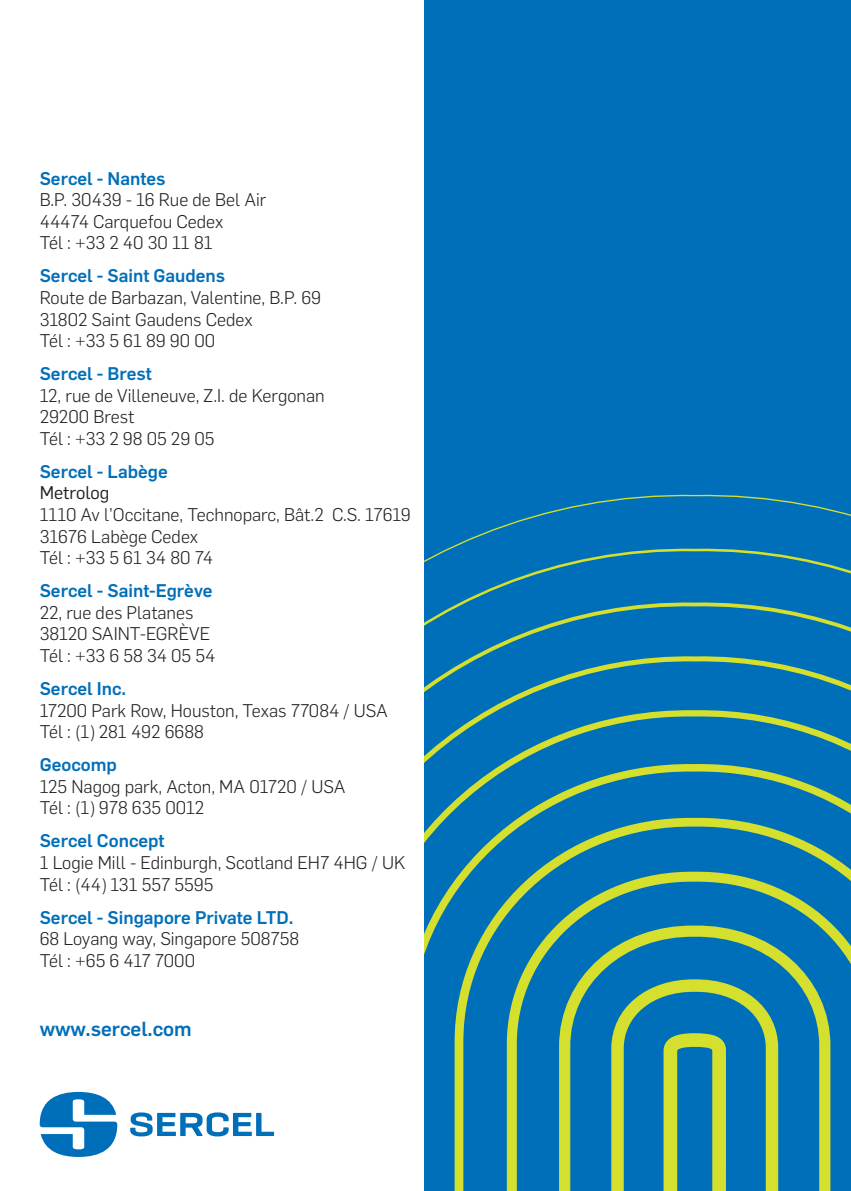
<style>
.page{position:relative;width:851px;height:1191px;background:#fff}
.page>*{position:absolute;margin:0;border:0;box-sizing:border-box;transform-origin:0 0}
.t1{font:500 20px "Flama";color:#006fb9}
.t2{font:300 18px/21.6px "Flama";color:#231f20}
.t3{font:500 18px "Flama";color:#006fb9}
.s1{font-weight:500;color:#006fb9}
.s2{font-weight:400}
</style>
<div class="page">
<div style="left:424px;top:0;width:426px;height:1191px;background:#006fb9"></div>
<svg style="left:424px;top:544px;width:34px;height:647px"></svg>
<svg style="left:458px;top:523px;width:53px;height:668px"></svg>
<svg style="left:511px;top:508px;width:339px;height:683px"></svg>
<svg style="left:564px;top:494px;width:261px;height:697px"></svg>
<svg style="left:617px;top:972px;width:155px;height:219px"></svg>
<svg style="left:130px;top:1112px;width:144px;height:24px"></svg>
<svg style="left:40px;top:1092px;width:77px;height:65px"></svg>
<p class="t3" style="left:40px;top:165px;width:127px">Sercel - Nantes</p>
<p class="t2" style="left:40px;top:188px;width:228px">B.P. 30439 - 16 Rue de Bel Air</p>
<p class="t2" style="left:40px;top:210px;width:185px">44474 Carquefou Cedex</p>
<p class="t2" style="left:40px;top:231px;width:174px">Tél : +33 2 40 30 11 81</p>
<p class="t3" style="left:40px;top:262px;width:187px">Sercel - Saint Gaudens</p>
<p class="t2" style="left:40px;top:286px;width:283px">Route de Barbazan, Valentine, B.P. 69</p>
<p class="t2" style="left:40px;top:307px;width:214px">31802 Saint Gaudens Cedex</p>
<p class="t2" style="left:40px;top:329px;width:177px">Tél : +33 5 61 89 90 00</p>
<p class="t3" style="left:40px;top:360px;width:114px">Sercel - Brest</p>
<p class="t2" style="left:40px;top:383px;width:286px">12, rue de Villeneuve, Z.I. de Kergonan</p>
<p class="t2" style="left:40px;top:405px;width:96px">29200 Brest</p>
<p class="t2" style="left:40px;top:427px;width:176px">Tél : +33 2 98 05 29 05</p>
<p class="t2" style="left:40px;top:460px;width:372px"><span class="s1">Sercel - Labège<br></span><span class="s2">Metrolog<br></span>1110 Av l’Occitane, Technoparc, Bât.2 C.S. 17619<br>31676 Labège Cedex<br>Tél : +33 5 61 34 80 74</p>
<p class="t3" style="left:40px;top:577px;width:174px">Sercel - Saint-Egrève</p>
<p class="t2" style="left:40px;top:601px;width:155px">22, rue des Platanes</p>
<p class="t2" style="left:40px;top:622px;width:172px">38120 SAINT-EGRÈVE</p>
<p class="t2" style="left:40px;top:644px;width:177px">Tél : +33 6 58 34 05 54</p>
<p class="t3" style="left:40px;top:675px;width:88px">Sercel Inc.</p>
<p class="t2" style="left:40px;top:698px;width:349px">17200 Park Row, Houston, Texas 77084 / USA</p>
<p class="t2" style="left:40px;top:720px;width:166px">Tél : (1) 281 492 6688</p>
<p class="t3" style="left:40px;top:751px;width:79px">Geocomp</p>
<p class="t2" style="left:40px;top:774px;width:307px">125 Nagog park, Acton, MA 01720 / USA</p>
<p class="t2" style="left:40px;top:796px;width:166px">Tél : (1) 978 635 0012</p>
<p class="t3" style="left:40px;top:827px;width:126px">Sercel Concept</p>
<p class="t2" style="left:40px;top:851px;width:367px">1 Logie Mill - Edinburgh, Scotland EH7 4HG / UK</p>
<p class="t2" style="left:40px;top:872px;width:175px">Tél : (44) 131 557 5595</p>
<p class="t3" style="left:40px;top:903px;width:255px">Sercel - Singapore Private LTD.</p>
<p class="t2" style="left:40px;top:927px;width:261px">68 Loyang way, Singapore 508758</p>
<p class="t2" style="left:40px;top:948px;width:157px">Tél : +65 6 417 7000</p>
<p class="t1" style="left:40px;top:1013px;width:154px">www.sercel.com</p>
</div>
